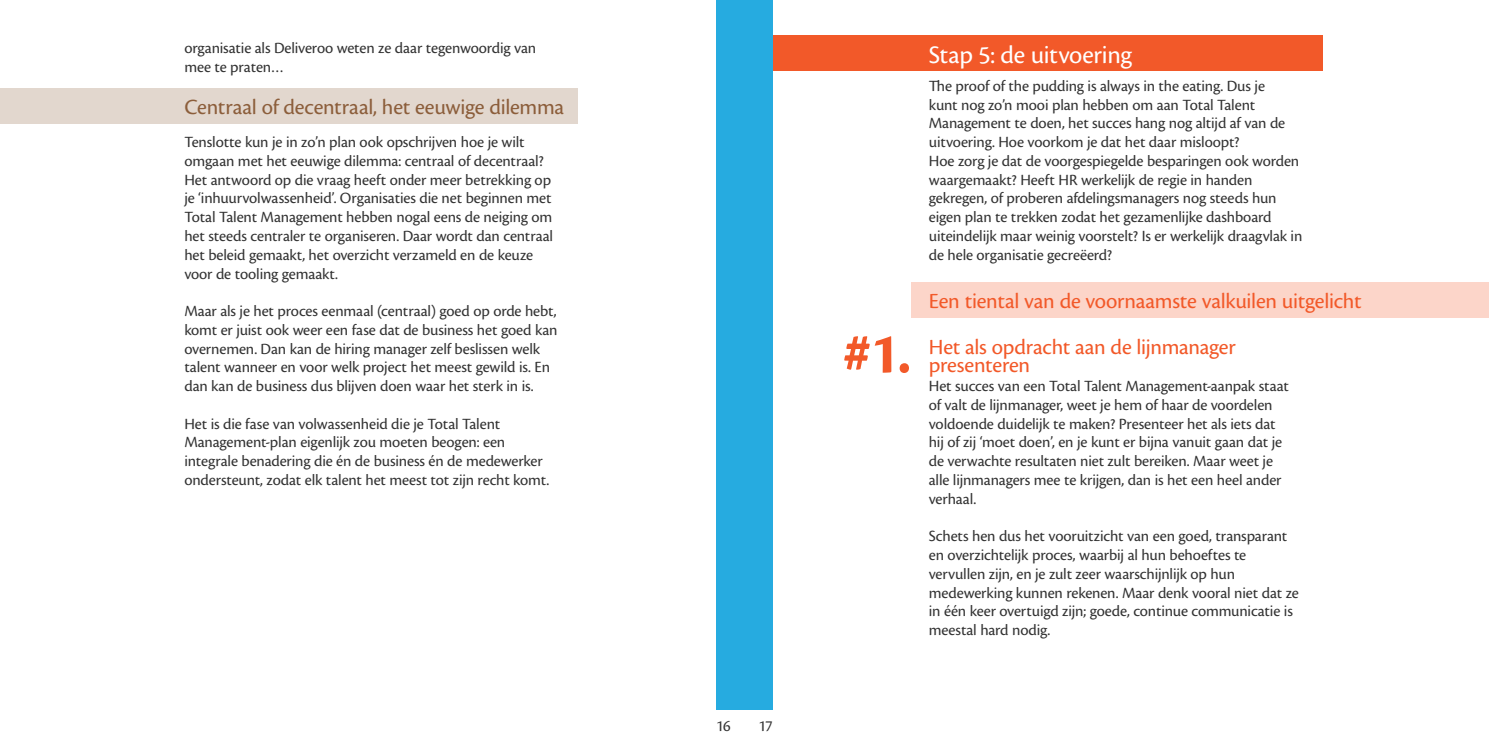
<style>
.page{position:relative;width:1489px;height:745px;background:#fff}
.page>*{position:absolute;margin:0;border:0;box-sizing:border-box;transform-origin:0 0}
.t1{font:700 60px "Cronos Pro";color:#f25929}
.t2{font:26.25px "Cronos Pro";letter-spacing:-.015em;color:#fff}
.t3{font:22.5px/18.8px "Cronos Pro";letter-spacing:-.01em;color:#f25929}
.t4{font:22.5px "Cronos Pro";letter-spacing:-.01em;color:#8c5e3b}
.t5{font:16.25px/18.8px "Cronos Pro";letter-spacing:-.01em;color:#323232}
</style>
<div class="page">
<div style="left:716px;top:0;width:56px;height:709px;background:#26abe0"></div>
<div style="left:0;top:88px;width:578px;height:35px;background:#e2d7ce"></div>
<div style="left:772px;top:35px;width:550px;height:36px;background:#f25929"></div>
<div style="left:911px;top:282px;width:577px;height:36px;background:#fcd5c9"></div>
<p class="t5" style="left:184px;top:39px;width:353px">organisatie als Deliveroo weten ze daar tegenwoordig van mee te praten…</p>
<h3 class="t4" style="left:184px;top:94px;width:381px">Centraal of decentraal, het eeuwige dilemma</h3>
<p class="t5" style="left:184px;top:133px;width:370px">Tenslotte kun je in zo’n plan ook opschrijven hoe je wilt omgaan met het eeuwige dilemma: centraal of decentraal?<br>Het antwoord op die vraag heeft onder meer betrekking op je ‘inhuurvolwassenheid’. Organisaties die net beginnen met Total Talent Management hebben nogal eens de neiging om het steeds centraler te organiseren. Daar wordt dan centraal het beleid gemaakt, het overzicht verzameld en de keuze voor de tooling gemaakt.</p>
<p class="t5" style="left:184px;top:301px;width:375px">Maar als je het proces eenmaal (centraal) goed op orde hebt, komt er juist ook weer een fase dat de business het goed kan overnemen. Dan kan de hiring manager zelf beslissen welk talent wanneer en voor welk project het meest gewild is. En dan kan de business dus blijven doen waar het sterk in is.</p>
<p class="t5" style="left:184px;top:414px;width:366px">Het is die fase van volwassenheid die je Total Talent Management-plan eigenlijk zou moeten beogen: een integrale benadering die én de business én de medewerker ondersteunt, zodat elk talent het meest tot zijn recht komt.</p>
<p class="t5" style="left:716px;top:716px;width:16px">16</p>
<p class="t5" style="left:758px;top:716px;width:16px">17</p>
<h1 class="t1" style="left:842px;top:319px;width:70px">#1.</h1>
<h2 class="t2" style="left:928px;top:40px;width:205px">Stap 5: de uitvoering</h2>
<p class="t5" style="left:928px;top:76px;width:375px">The proof of the pudding is always in the eating. Dus je<br>kunt nog zo’n mooi plan hebben om aan Total Talent Management te doen, het succes hang nog altijd af van de uitvoering. Hoe voorkom je dat het daar misloopt?<br>Hoe zorg je dat de voorgespiegelde besparingen ook worden waargemaakt? Heeft HR werkelijk de regie in handen gekregen, of proberen afdelingsmanagers nog steeds hun eigen plan te trekken zodat het gezamenlijke dashboard uiteindelijk maar weinig voorstelt? Is er werkelijk draagvlak in de hele organisatie gecreëerd?</p>
<h3 class="t3" style="left:928px;top:292px;width:434px">Een tiental van de voornaamste valkuilen uitgelicht</h3>
<h3 class="t3" style="left:928px;top:337px;width:308px">Het als opdracht aan de lijnmanager presenteren</h3>
<p class="t5" style="left:928px;top:376px;width:361px">Het succes van een Total Talent Management-aanpak staat of valt de lijnmanager, weet je hem of haar de voordelen voldoende duidelijk te maken? Presenteer het als iets dat hij of zij ‘moet doen’, en je kunt er bijna vanuit gaan dat je de verwachte resultaten niet zult bereiken. Maar weet je alle lijnmanagers mee te krijgen, dan is het een heel ander verhaal.</p>
<p class="t5" style="left:928px;top:526px;width:371px">Schets hen dus het vooruitzicht van een goed, transparant en overzichtelijk proces, waarbij al hun behoeftes te vervullen zijn, en je zult zeer waarschijnlijk op hun medewerking kunnen rekenen. Maar denk vooral niet dat ze in één keer overtuigd zijn; goede, continue communicatie is meestal hard nodig.</p>
</div>
